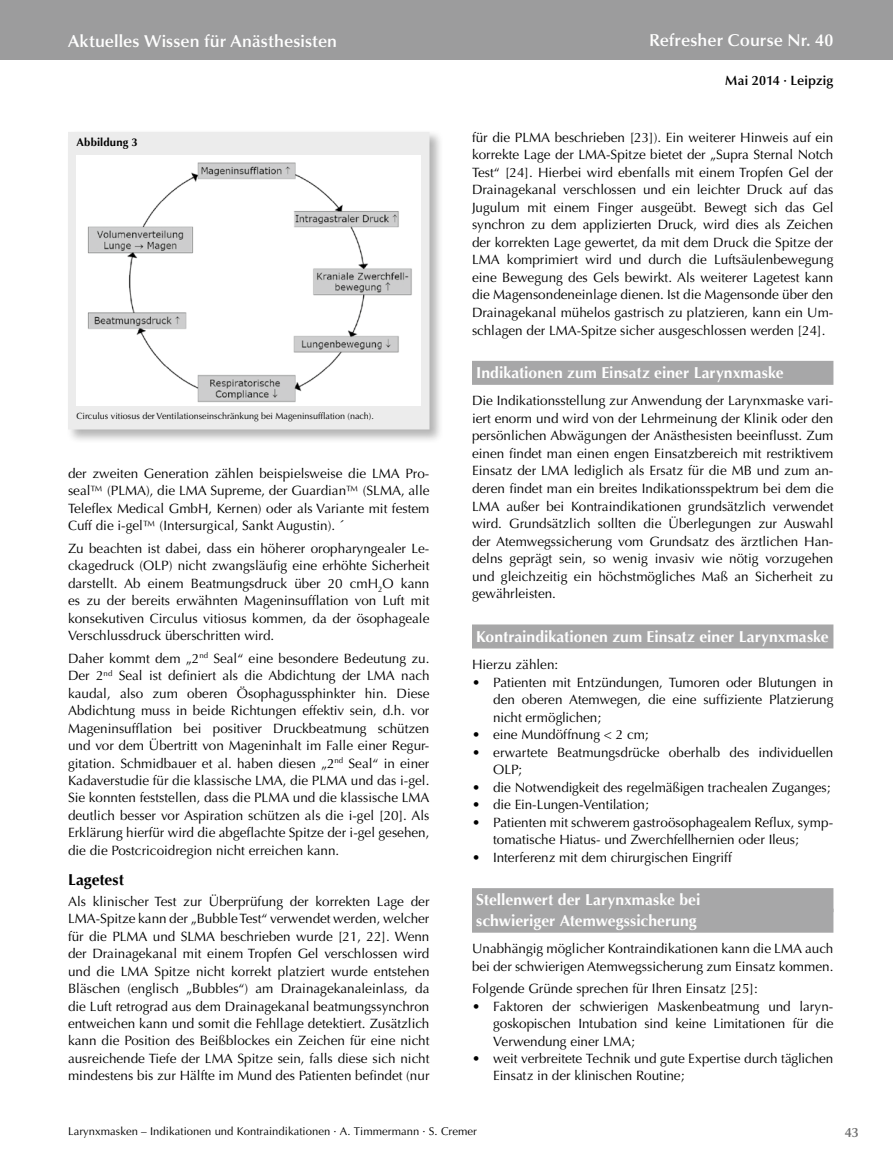
<style>
.page{position:relative;width:893px;height:1174px;background:#fff}
.page>*{position:absolute;margin:0;border:0;box-sizing:border-box;transform-origin:0 0}
.t1{font:600 17.25px "Optima";letter-spacing:.005em;color:#fff}
.t2{font:700 15.75px/20.5px "Optima";color:#fff}
.t3{font:700 15.75px "Optima";letter-spacing:-.005em;color:#000}
.t4{font:13.5px/17.4px "Optima";color:#000;text-align:justify}
.t5{font:600 13.5px "Optima";letter-spacing:.01em;color:#000}
.t6{font:600 13.5px "Optima";color:#6e6e6e}
.t7{font:11.25px "Optima";letter-spacing:.005em;color:#000}
.t8{font:700 11.25px "Optima";letter-spacing:.015em;color:#000}
.t9{font:9px "Optima";color:#000}
</style>
<div class="page">
<div style="left:0;top:0;width:893px;height:60px;background:#9c9c9d"></div>
<div style="left:472px;top:361px;width:361px;height:24px;background:#a7a7a8"></div>
<div style="left:472px;top:624px;width:361px;height:24px;background:#a7a7a8"></div>
<div style="left:472px;top:888px;width:361px;height:24px;background:#a7a7a8"></div>
<div style="left:472px;top:908px;width:361px;height:24px;background:#a7a7a8"></div>
<div style="left:66px;top:130px;width:378px;height:313px;background:#000;opacity:.3"></div>
<div style="left:68px;top:132px;width:361px;height:297px;background:#ececec"></div>
<div style="left:77px;top:155px;width:344px;height:251px;background:#fff"></div>
<img style="left:87px;top:162px;width:325px;height:241px">
<p class="t1" style="left:68px;top:31px;width:271px">Aktuelles Wissen für Anästhesisten</p>
<p class="t8" style="left:77px;top:136px;width:63px">Abbildung 3</p>
<p class="t9" style="left:77px;top:410px;width:299px">Circulus vitiosus der Ventilationseinschränkung bei Mageninsufflation (nach).</p>
<p class="t4" style="left:68px;top:464px;width:363px">der zweiten Generation zählen beispielsweise die LMA Pro&shy;seal™ (PLMA), die LMA Supreme, der Guardian™ (SLMA, alle Teleflex Medical GmbH, Kernen) oder als Variante mit festem Cuff die i-gel™ (Intersurgical, Sankt Augustin). ´</p>
<p class="t4" style="left:68px;top:539px;width:363px">Zu beachten ist dabei, dass ein höherer oropharyngealer Le&shy;ckagedruck (OLP) nicht zwangsläufig eine erhöhte Sicherheit darstellt. Ab einem Beatmungsdruck über 20 cmH<sub>2</sub>O kann es zu der bereits erwähnten Mageninsufflation von Luft mit konsekutiven Circulus vitiosus kommen, da der ösophageale Verschlussdruck überschritten wird.</p>
<p class="t4" style="left:68px;top:649px;width:363px">Daher kommt dem „2<sup>nd</sup> Seal“ eine besondere Bedeutung zu.<br>Der 2<sup>nd</sup> Seal ist definiert als die Abdichtung der LMA nach kaudal, also zum oberen Ösophagussphinkter hin. Diese Abdichtung muss in beide Richtungen effektiv sein, d.h. vor Mageninsufflation bei positiver Druckbeatmung schützen und vor dem Übertritt von Mageninhalt im Falle einer Regur&shy;gitation. Schmidbauer et al. haben diesen „2<sup>nd</sup> Seal“ in einer Kadaverstudie für die klassische LMA, die PLMA und das i-gel.<br>Sie konnten feststellen, dass die PLMA und die klassische LMA deutlich besser vor Aspiration schützen als die i-gel [20]. Als Erklärung hierfür wird die abgeflachte Spitze der i-gel gesehen, die die Postcricoidregion nicht erreichen kann.</p>
<p class="t3" style="left:68px;top:871px;width:58px">Lagetest</p>
<p class="t4" style="left:68px;top:892px;width:363px">Als klinischer Test zur Überprüfung der korrekten Lage der LMA-Spitze kann der „Bubble Test“ verwendet werden, welcher für die PLMA und SLMA beschrieben wurde [21, 22]. Wenn der Drainagekanal mit einem Tropfen Gel verschlossen wird und die LMA Spitze nicht korrekt platziert wurde entstehen Bläschen (englisch „Bubbles“) am Drainagekanaleinlass, da die Luft retrograd aus dem Drainagekanal beatmungssynchron entweichen kann und somit die Fehllage detektiert. Zusätzlich kann die Position des Beißblockes ein Zeichen für eine nicht ausreichende Tiefe der LMA Spitze sein, falls diese sich nicht mindestens bis zur Hälfte im Mund des Patienten befindet (nur</p>
<p class="t1" style="left:649px;top:30px;width:186px">Refresher Course Nr. 40</p>
<p class="t5" style="left:725px;top:73px;width:110px">Mai 2014 · Leipzig</p>
<p class="t4" style="left:472px;top:129px;width:363px">für die PLMA beschrieben [23]). Ein weiterer Hinweis auf ein korrekte Lage der LMA-Spitze bietet der „Supra Sternal Notch Test“ [24]. Hierbei wird ebenfalls mit einem Tropfen Gel der Drainagekanal verschlossen und ein leichter Druck auf das Jugulum mit einem Finger ausgeübt. Bewegt sich das Gel synchron zu dem applizierten Druck, wird dies als Zeichen der korrekten Lage gewertet, da mit dem Druck die Spitze der LMA komprimiert wird und durch die Luftsäulenbewegung eine Bewegung des Gels bewirkt. Als weiterer Lagetest kann die Magensondeneinlage dienen. Ist die Magensonde über den Drainagekanal mühelos gastrisch zu platzieren, kann ein Um&shy;schlagen der LMA-Spitze sicher ausgeschlossen werden [24].</p>
<p class="t2" style="left:476px;top:363px;width:309px">Indikationen zum Einsatz einer Larynxmaske</p>
<p class="t4" style="left:472px;top:392px;width:363px">Die Indikationsstellung zur Anwendung der Larynxmaske vari&shy;iert enorm und wird von der Lehrmeinung der Klinik oder den persönlichen Abwägungen der Anästhesisten beeinflusst. Zum einen findet man einen engen Einsatzbereich mit restriktivem Einsatz der LMA lediglich als Ersatz für die MB und zum an&shy;deren findet man ein breites Indikationsspektrum bei dem die LMA außer bei Kontraindikationen grundsätzlich verwendet wird. Grundsätzlich sollten die Überlegungen zur Auswahl der Atemwegssicherung vom Grundsatz des ärztlichen Han&shy;delns geprägt sein, so wenig invasiv wie nötig vorzugehen und gleichzeitig ein höchstmögliches Maß an Sicherheit zu gewährleisten.</p>
<p class="t2" style="left:476px;top:626px;width:354px">Kontraindikationen zum Einsatz einer Larynxmaske</p>
<p class="t4" style="left:472px;top:656px;width:88px">Hierzu zählen:</p>
<p class="t4" style="left:493px;top:673px;width:342px;text-indent:-21px">• Patienten mit Entzündungen, Tumoren oder Blutungen in den oberen Atemwegen, die eine suffiziente Platzierung nicht ermöglichen;</p>
<p class="t4" style="left:472px;top:726px;width:178px">• eine Mundöffnung &lt; 2 cm;</p>
<p class="t4" style="left:493px;top:743px;width:342px;text-indent:-21px">• erwartete Beatmungsdrücke oberhalb des individuellen<br>OLP;</p>
<p class="t4" style="left:472px;top:778px;width:360px">• die Notwendigkeit des regelmäßigen trachealen Zuganges;</p>
<p class="t4" style="left:472px;top:796px;width:179px">• die Ein-Lungen-Ventilation;</p>
<p class="t4" style="left:493px;top:813px;width:342px;text-indent:-21px">• Patienten mit schwerem gastroösophagealem Reflux, symp&shy;tomatische Hiatus- und Zwerchfellhernien oder Ileus;</p>
<p class="t4" style="left:472px;top:848px;width:262px">• Interferenz mit dem chirurgischen Eingriff</p>
<p class="t2" style="left:476px;top:890px;width:226px">Stellenwert der Larynxmaske bei schwieriger Atemwegssicherung</p>
<p class="t4" style="left:472px;top:940px;width:363px">Unabhängig möglicher Kontraindikationen kann die LMA auch bei der schwierigen Atemwegssicherung zum Einsatz kommen.</p>
<p class="t4" style="left:472px;top:980px;width:287px">Folgende Gründe sprechen für Ihren Einsatz [25]:</p>
<p class="t4" style="left:493px;top:997px;width:342px;text-indent:-21px">• Faktoren der schwierigen Maskenbeatmung und laryn&shy;goskopischen Intubation sind keine Limitationen für die Verwendung einer LMA;</p>
<p class="t4" style="left:493px;top:1050px;width:342px;text-indent:-21px">• weit verbreitete Technik und gute Expertise durch täglichen<br>Einsatz in der klinischen Routine;</p>
<p class="t7" style="left:68px;top:1125px;width:410px">Larynxmasken – Indikationen und Kontraindikationen · A. Timmermann · S. Cremer</p>
<p class="t6" style="left:845px;top:1124px;width:16px">43</p>
</div>
